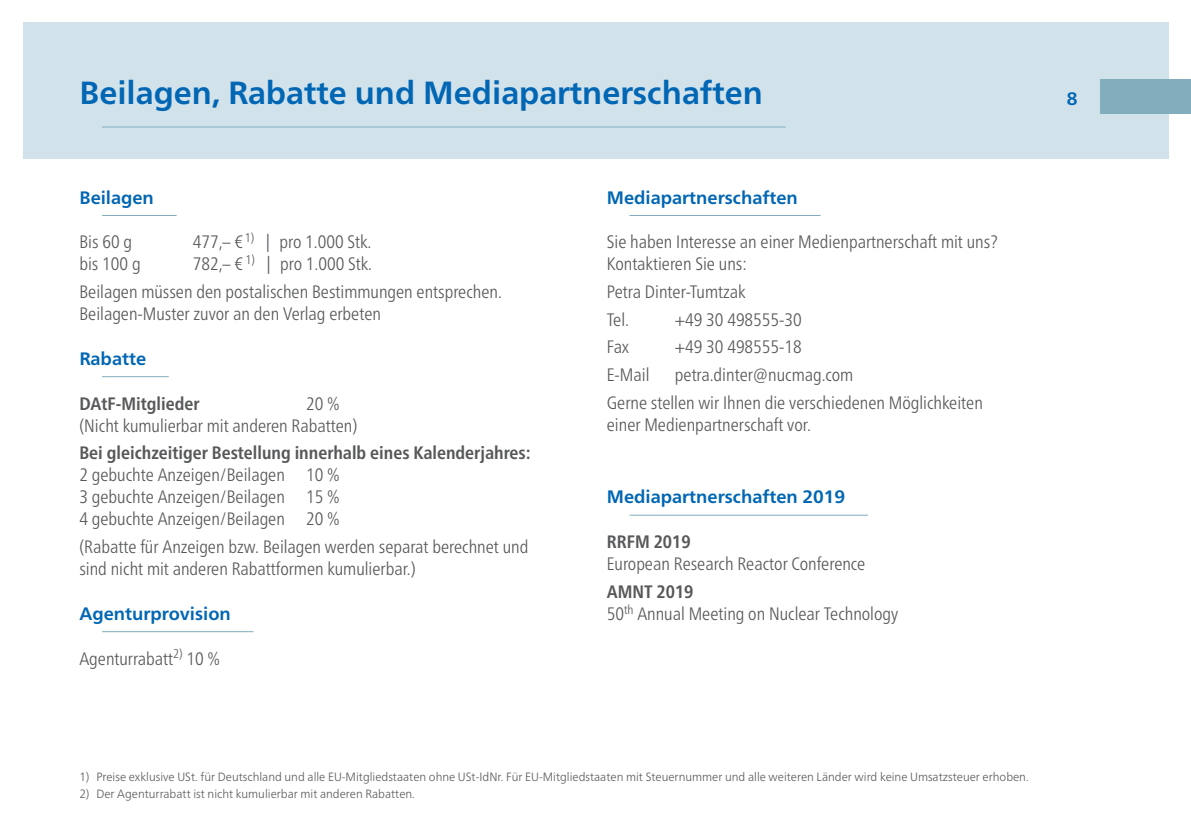
<style>
.page{position:relative;width:1191px;height:840px;background:#fff}
.page>*{position:absolute;margin:0;border:0;box-sizing:border-box;transform-origin:0 0}
.t1{font:700 32px "Frutiger Neue LT Pro";color:#0166b3}
.t2{font:300 condensed 18px/22px "Frutiger Neue LT Pro";color:#57585a}
.t3{font:700 condensed 18px "Frutiger Neue LT Pro";color:#57585a}
.t4{font:700 18px "Frutiger Neue LT Pro";color:#0166b3}
.t5{font:300 12px "Frutiger Neue LT Pro";color:#57585a;scale:.95 1}
.s1{font-weight:700}
</style>
<div class="page">
<div style="left:23px;top:23px;width:1145px;height:136px;background:#d1e2eb"></div>
<div style="left:1100px;top:79px;width:91px;height:34px;background:#81adbc"></div>
<hr style="left:102px;top:126px;width:683px;height:1px;background:#81adbc">
<hr style="left:102px;top:215px;width:75px;height:1px;background:#81adbc">
<hr style="left:102px;top:376px;width:67px;height:1px;background:#81adbc">
<hr style="left:102px;top:630px;width:151px;height:1px;background:#81adbc">
<hr style="left:629px;top:215px;width:191px;height:1px;background:#81adbc">
<hr style="left:629px;top:514px;width:239px;height:1px;background:#81adbc">
<h1 class="t1" style="left:79px;top:74px;width:685px">Beilagen, Rabatte und Mediapartnerschaften</h1>
<p class="t4" style="left:79px;top:186px;width:76px">Beilagen</p>
<p class="t2" style="left:79px;top:231px;width:54px">Bis 60 g</p>
<p class="t2" style="left:193px;top:231px;width:180px">477,– €<sup>1)</sup> | pro 1.000 Stk.</p>
<p class="t2" style="left:79px;top:253px;width:63px">bis 100 g</p>
<p class="t2" style="left:79px;top:250px;width:424px;line-height:27.6px;text-indent:113px">782,– € <sup>1)</sup> | pro 1.000 Stk.<br>Beilagen müssen den postalischen Bestimmungen entsprechen.</p>
<p class="t2" style="left:79px;top:302px;width:303px">Beilagen-Muster zuvor an den Verlag erbeten</p>
<p class="t4" style="left:79px;top:347px;width:68px">Rabatte</p>
<p class="t3" style="left:79px;top:392px;width:122px">DAtF-Mitglieder</p>
<p class="t2" style="left:79px;top:392px;width:279px;text-indent:227px">20 % (Nicht kumulierbar mit anderen Rabatten)</p>
<p class="t3" style="left:79px;top:442px;width:453px">Bei gleichzeitiger Bestellung innerhalb eines Kalenderjahres:</p>
<p class="t2" style="left:79px;top:463px;width:262px;text-align:justify">2 gebuchte Anzeigen/Beilagen 10 % 3 gebuchte Anzeigen/Beilagen 15 % 4 gebuchte Anzeigen/Beilagen 20 %</p>
<p class="t2" style="left:79px;top:535px;width:450px">(Rabatte für Anzeigen bzw. Beilagen werden separat berechnet und sind nicht mit anderen Rabattformen kumulierbar.)</p>
<p class="t4" style="left:79px;top:602px;width:153px">Agenturprovision</p>
<p class="t2" style="left:79px;top:646px;width:142px">Agenturrabatt<sup>2)</sup> 10 %</p>
<p class="t4" style="left:607px;top:186px;width:193px">Mediapartnerschaften</p>
<p class="t2" style="left:607px;top:231px;width:393px">Sie haben Interesse an einer Medienpartnerschaft mit uns?<br>Kontaktieren Sie uns:</p>
<p class="t2" style="left:607px;top:278px;width:140px;line-height:27.6px">Petra Dinter-Tumtzak<br>Tel.</p>
<p class="t2" style="left:675px;top:308px;width:128px">+49 30 498555-30</p>
<p class="t2" style="left:607px;top:336px;width:24px">Fax</p>
<p class="t2" style="left:675px;top:336px;width:128px">+49 30 498555-18</p>
<p class="t2" style="left:607px;top:363px;width:44px">E-Mail</p>
<p class="t2" style="left:607px;top:361px;width:377px;line-height:27.6px;text-indent:68px">petra.dinter@nucmag.com<br>Gerne stellen wir Ihnen die verschiedenen Möglichkeiten</p>
<p class="t2" style="left:607px;top:413px;width:205px">einer Medienpartnerschaft vor.</p>
<p class="t4" style="left:607px;top:486px;width:240px">Mediapartnerschaften 2019</p>
<p class="t3" style="left:607px;top:531px;width:85px">RRFM 2019</p>
<p class="t2" style="left:607px;top:552px;width:260px">European Research Reactor Conference</p>
<p class="t2" style="left:607px;top:580px;width:293px"><span class="s1">AMNT 2019<br></span>50<sup>th</sup> Annual Meeting on Nuclear Technology</p>
<p class="t4" style="left:1066px;top:87px;width:12px">8</p>
<p class="t5" style="left:79px;top:769px;width:1000px">1) Preise exklusive USt. für Deutschland und alle EU-Mitgliedstaaten ohne USt-IdNr. Für EU-Mitgliedstaaten mit Steuernummer und alle weiteren Länder wird keine Umsatzsteuer erhoben.</p>
<p class="t5" style="left:79px;top:786px;width:355px">2) Der Agenturrabatt ist nicht kumulierbar mit anderen Rabatten.</p>
</div>
